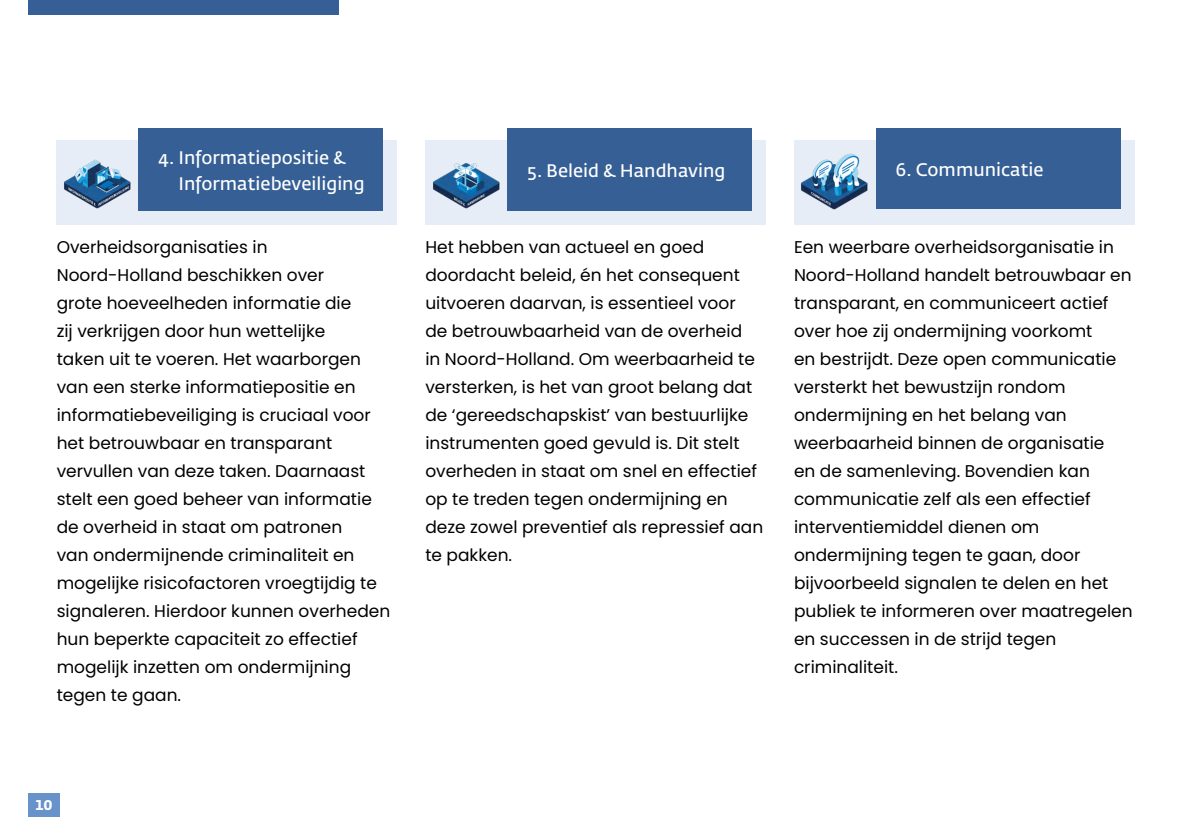
<style>
.page{position:relative;width:1191px;height:840px;background:#fff}
.page>*{position:absolute;margin:0;border:0;box-sizing:border-box;transform-origin:0 0}
.t1{font:18px/26px "Fedra Sans Std";color:#fff}
.t2{font:17px/28px "Poppins";color:#000}
.t3{font:700 14px "Fedra Sans Std";color:#fff}
</style>
<div class="page">
<div style="left:28px;top:0;width:311px;height:14px;background:#355f95"></div>
<div style="left:794px;top:141px;width:340px;height:84px;background:#e7edf6"></div>
<div style="left:425px;top:141px;width:340px;height:84px;background:#e7edf6"></div>
<div style="left:57px;top:141px;width:340px;height:84px;background:#e7edf6"></div>
<hr style="left:1190px;top:141px;width:1px;height:644px;background:#edf2f8">
<div style="left:139px;top:129px;width:244px;height:82px;background:#355f95"></div>
<div style="left:507px;top:128px;width:244px;height:83px;background:#355f95"></div>
<div style="left:876px;top:129px;width:244px;height:80px;background:#355f95"></div>
<img style="left:64px;top:159px;width:67px;height:50px">
<img style="left:433px;top:163px;width:67px;height:46px">
<img style="left:801px;top:153px;width:67px;height:57px">
<div style="left:28px;top:792px;width:32px;height:24px;background:#6892ca"></div>
<p class="t1" style="left:178px;top:144px;width:188px;text-indent:-20px">4. Informatiepositie &amp;<br>Informatiebeveiliging</p>
<p class="t1" style="left:527px;top:157px;width:200px">5. Beleid &amp; Handhaving</p>
<p class="t1" style="left:896px;top:156px;width:149px">6. Communicatie</p>
<p class="t2" style="left:57px;top:233px;width:335px">Overheidsorganisaties in Noord-Holland beschikken over<br>grote hoeveelheden informatie die<br>zij verkrijgen door hun wettelijke<br>taken uit te voeren. Het waarborgen van een sterke informatiepositie en informatiebeveiliging is cruciaal voor het betrouwbaar en transparant vervullen van deze taken. Daarnaast stelt een goed beheer van informatie de overheid in staat om patronen<br>van ondermijnende criminaliteit en mogelijke risicofactoren vroegtijdig te signaleren. Hierdoor kunnen overheden hun beperkte capaciteit zo effectief mogelijk inzetten om ondermijning tegen te gaan.</p>
<p class="t2" style="left:425px;top:233px;width:339px">Het hebben van actueel en goed doordacht beleid, én het consequent uitvoeren daarvan, is essentieel voor<br>de betrouwbaarheid van de overheid<br>in Noord-Holland. Om weerbaarheid te versterken, is het van groot belang dat de ‘gereedschapskist’ van bestuurlijke instrumenten goed gevuld is. Dit stelt overheden in staat om snel en effectief op te treden tegen ondermijning en deze zowel preventief als repressief aan te pakken.</p>
<p class="t2" style="left:794px;top:233px;width:340px">Een weerbare overheidsorganisatie in Noord-Holland handelt betrouwbaar en transparant, en communiceert actief over hoe zij ondermijning voorkomt<br>en bestrijdt. Deze open communicatie versterkt het bewustzijn rondom ondermijning en het belang van weerbaarheid binnen de organisatie<br>en de samenleving. Bovendien kan communicatie zelf als een effectief interventiemiddel dienen om ondermijning tegen te gaan, door bijvoorbeeld signalen te delen en het publiek te informeren over maatregelen en successen in de strijd tegen criminaliteit.</p>
<p class="t3" style="left:35px;top:795px;width:18px">10</p>
</div>
